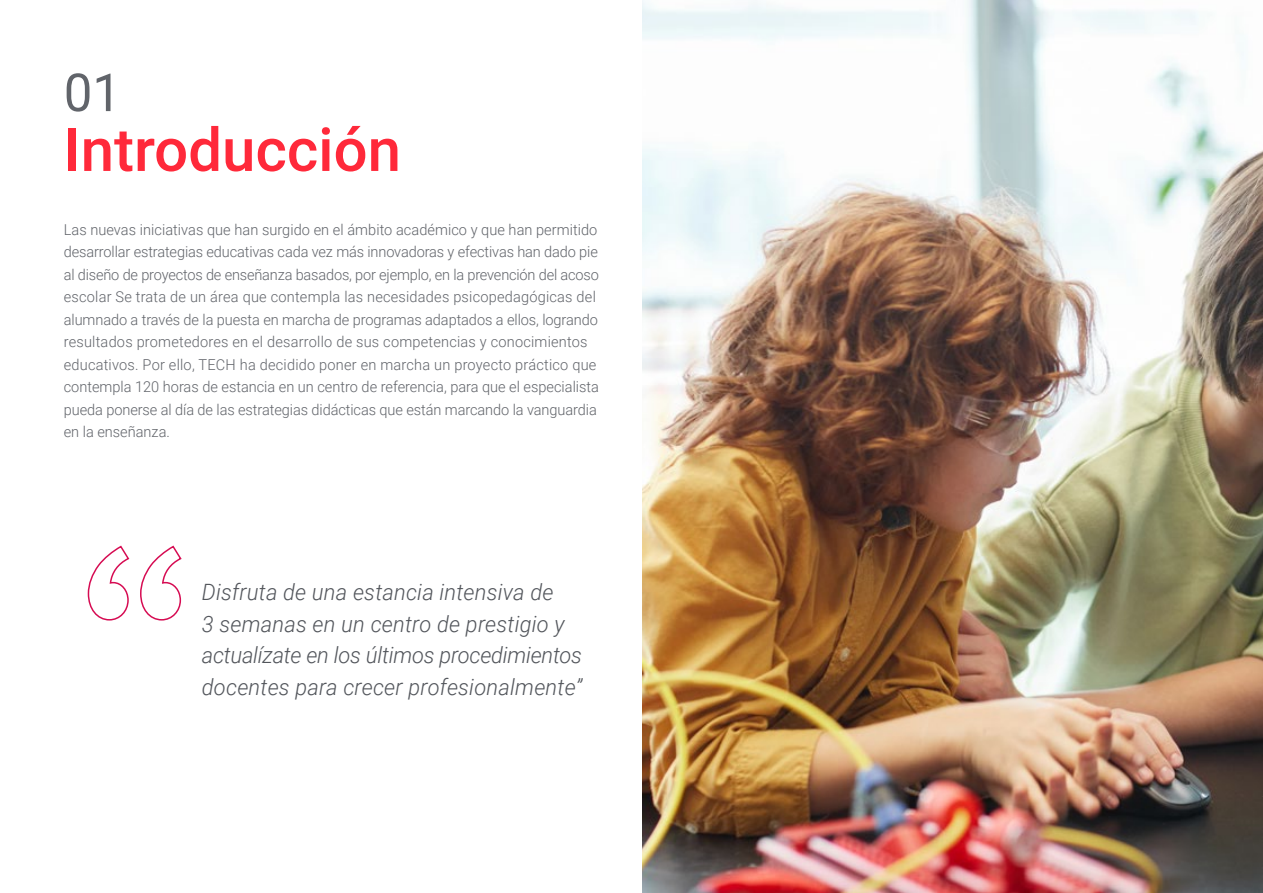
<style>
.page{position:relative;width:1263px;height:893px;background:#fff}
.page>*{position:absolute;margin:0;border:0;box-sizing:border-box;transform-origin:0 0}
.t1{font:500 60px "Roboto";color:#ff293a}
.t2{font:52.5px "Roboto";color:#61646a}
.t3{font:italic 300 22.5px/31.5px "Roboto";letter-spacing:.01em;color:#52555b}
.t4{font:300 15px/22.5px "Roboto";color:#61646a}
</style>
<div class="page">
<svg style="left:87px;top:545px;width:95px;height:76px"></svg>
<img style="left:642px;top:0;width:621px;height:893px">
<h2 class="t2" style="left:64px;top:56px;width:59px">01</h2>
<h1 class="t1" style="left:64px;top:108px;width:339px">Introducción</h1>
<p class="t4" style="left:64px;top:217px;width:537px">Las nuevas iniciativas que han surgido en el ámbito académico y que han permitido desarrollar estrategias educativas cada vez más innovadoras y efectivas han dado pie al diseño de proyectos de enseñanza basados, por ejemplo, en la prevención del acoso escolar Se trata de un área que contempla las necesidades psicopedagógicas del alumnado a través de la puesta en marcha de programas adaptados a ellos, logrando resultados prometedores en el desarrollo de sus competencias y conocimientos educativos. Por ello, TECH ha decidido poner en marcha un proyecto práctico que contempla 120 horas de estancia en un centro de referencia, para que el especialista pueda ponerse al día de las estrategias didácticas que están marcando la vanguardia en la enseñanza.</p>
<h3 class="t3" style="left:202px;top:575px;width:382px">Disfruta de una estancia intensiva de<br>3 semanas en un centro de prestigio y actualízate en los últimos procedimientos docentes para crecer profesionalmente”</h3>
</div>
